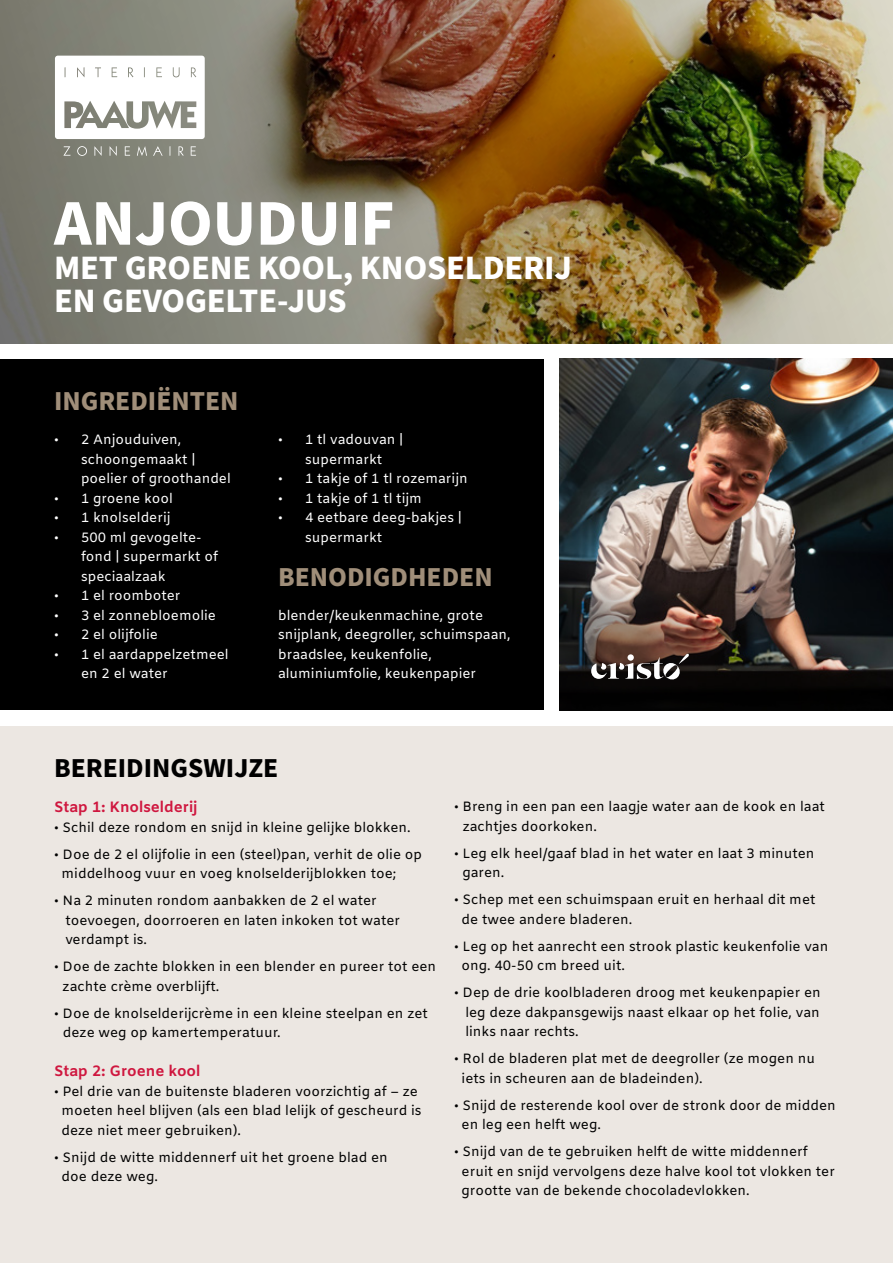
<style>
.page{position:relative;width:893px;height:1263px;background:#fff}
.page>*{position:absolute;margin:0;border:0;box-sizing:border-box;transform-origin:0 0}
.t1{font:900 57.15px "Noto Sans TC";letter-spacing:-.005em;color:#fff}
.t2{font:900 30px/33px "Noto Sans TC";letter-spacing:-.005em;color:#fff}
.t3{font:900 24px "Noto Sans TC";color:#a08e79}
.t4{font:900 24px "Noto Sans TC";color:#000}
.t5{font:700 15px "Amiko";color:#cf173f}
.t6{font:13.5px/19.5px "Amiko";color:#000}
.t7{font:13.5px/19.5px "Amiko";color:#fff}
</style>
<div class="page">
<img style="left:0;top:0;width:893px;height:343px">
<div style="left:0;top:359px;width:543px;height:351px;background:#000"></div>
<div style="left:0;top:726px;width:893px;height:537px;background:#ece7e2"></div>
<svg style="left:55px;top:56px;width:150px;height:100px"></svg>
<img style="left:559px;top:359px;width:334px;height:351px">
<img style="left:591px;top:567px;width:98px;height:113px">
<h1 class="t1" style="left:54px;top:192px;width:342px">ANJOUDUIF</h1>
<h2 class="t2" style="left:54px;top:252px;width:520px">MET GROENE KOOL, KNOSELDERIJ<br>EN GEVOGELTE-JUS</h2>
<h3 class="t3" style="left:54px;top:388px;width:186px">INGREDIËNTEN</h3>
<p class="t7" style="left:81px;top:431px;width:151px;text-indent:-27px">• 2 Anjouduiven, schoongemaakt | poelier of groothandel</p>
<p class="t7" style="left:54px;top:489px;width:120px">• 1 groene kool</p>
<p class="t7" style="left:54px;top:509px;width:118px">• 1 knolselderij</p>
<p class="t7" style="left:81px;top:528px;width:138px;text-indent:-27px">• 500 ml gevogelte&shy;fond | supermarkt of speciaalzaak</p>
<p class="t7" style="left:54px;top:587px;width:128px">• 1 el roomboter</p>
<p class="t7" style="left:54px;top:606px;width:163px">• 3 el zonnebloemolie</p>
<p class="t7" style="left:54px;top:626px;width:105px">• 2 el olijfolie</p>
<p class="t7" style="left:81px;top:645px;width:149px;text-indent:-27px">• 1 el aardappelzetmeel en 2 el water</p>
<p class="t7" style="left:278px;top:431px;width:127px;text-align:center">• 1 tl vadouvan | supermarkt</p>
<p class="t7" style="left:278px;top:470px;width:191px">• 1 takje of 1 tl rozemarijn</p>
<p class="t7" style="left:278px;top:489px;width:145px">• 1 takje of 1 tl tijm</p>
<p class="t7" style="left:305px;top:509px;width:158px;text-indent:-27px">• 4 eetbare deeg-bakjes | supermarkt</p>
<h3 class="t3" style="left:278px;top:564px;width:216px">BENODIGDHEDEN</h3>
<p class="t7" style="left:278px;top:606px;width:234px">blender/keukenmachine, grote snijplank, deegroller, schuimspaan, braadslee, keukenfolie, aluminiumfolie, keukenpapier</p>
<h3 class="t4" style="left:54px;top:755px;width:226px">BEREIDINGSWIJZE</h3>
<p class="t5" style="left:54px;top:798px;width:145px">Stap 1: Knolselderij</p>
<p class="t6" style="left:54px;top:819px;width:358px">• Schil deze rondom en snijd in kleine gelijke blokken.</p>
<p class="t6" style="left:62px;top:846px;width:362px;text-indent:-8px">• Doe de 2 el olijfolie in een (steel)pan, verhit de olie op middelhoog vuur en voeg knolselderijblokken toe;</p>
<p class="t6" style="left:65px;top:892px;width:336px;text-indent:-11px">• Na 2 minuten rondom aanbakken de 2 el water toevoegen, doorroeren en laten inkoken tot water verdampt is.</p>
<p class="t6" style="left:63px;top:958px;width:375px;text-indent:-9px">• Doe de zachte blokken in een blender en pureer tot een zachte crème overblijft.</p>
<p class="t6" style="left:63px;top:1005px;width:366px;text-indent:-9px">• Doe de knolselderijcrème in een kleine steelpan en zet deze weg op kamertemperatuur.</p>
<p class="t5" style="left:54px;top:1062px;width:148px">Stap 2: Groene kool</p>
<p class="t6" style="left:62px;top:1083px;width:362px;text-indent:-8px">• Pel drie van de buitenste bladeren voorzichtig af – ze moeten heel blijven (als een blad lelijk of gescheurd is deze niet meer gebruiken).</p>
<p class="t6" style="left:62px;top:1149px;width:328px;text-indent:-8px">• Snijd de witte middennerf uit het groene blad en doe deze weg.</p>
<p class="t6" style="left:463px;top:798px;width:364px;text-indent:-9px">• Breng in een pan een laagje water aan de kook en laat zachtjes doorkoken.</p>
<p class="t6" style="left:462px;top:844px;width:354px;text-indent:-8px">• Leg elk heel/gaaf blad in het water en laat 3 minuten garen.</p>
<p class="t6" style="left:462px;top:891px;width:355px;text-indent:-8px">• Schep met een schuimspaan eruit en herhaal dit met de twee andere bladeren.</p>
<p class="t6" style="left:462px;top:937px;width:368px;text-indent:-8px">• Leg op het aanrecht een strook plastic keukenfolie van ong. 40-50 cm breed uit.</p>
<p class="t6" style="left:465px;top:984px;width:357px;text-align:justify;text-indent:-11px">• Dep de drie koolbladeren droog met keukenpapier en leg deze dakpansgewijs naast elkaar op het folie, van links naar rechts.</p>
<p class="t6" style="left:462px;top:1050px;width:355px;text-indent:-8px">• Rol de bladeren plat met de deegroller (ze mogen nu iets in scheuren aan de bladeinden).</p>
<p class="t6" style="left:462px;top:1096px;width:376px;text-indent:-8px">• Snijd de resterende kool over de stronk door de midden en leg een helft weg.</p>
<p class="t6" style="left:462px;top:1143px;width:375px;text-indent:-8px">• Snijd van de te gebruiken helft de witte middennerf eruit en snijd vervolgens deze halve kool tot vlokken ter grootte van de bekende chocoladevlokken.</p>
</div>
